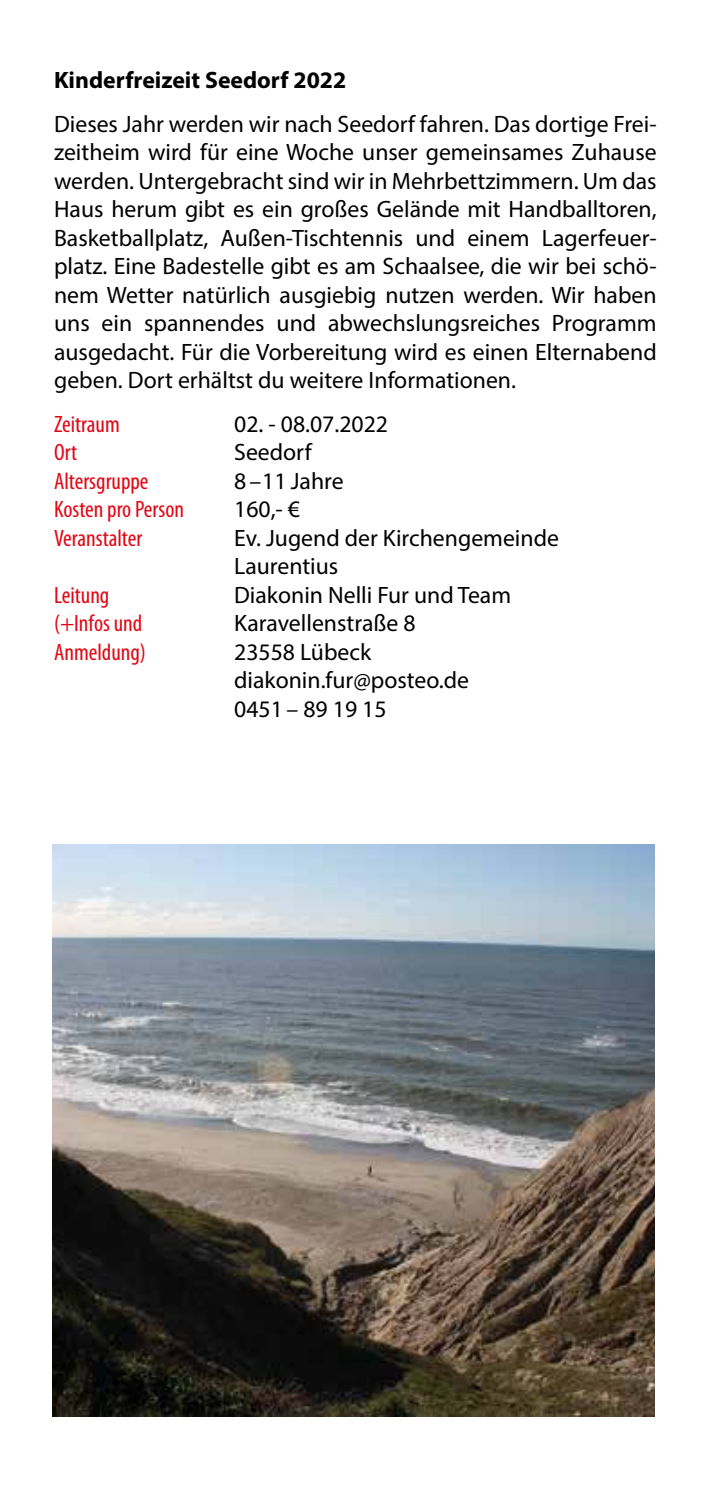
<style>
.page{position:relative;width:709px;height:1489px;background:#fff}
.page>*{position:absolute;margin:0;border:0;box-sizing:border-box;transform-origin:0 0}
.t1{font:23.75px/28.5px "Myriad Pro";color:#000}
.t2{font:condensed 23.75px "Myriad Pro";color:#e30613}
.t3{font:700 23.75px "Myriad Pro";color:#000}
</style>
<div class="page">
<img style="left:52px;top:844px;width:603px;height:571px">
<p class="t3" style="left:54px;top:64px;width:294px">Kinderfreizeit Seedorf 2022</p>
<p class="t1" style="left:54px;top:109px;width:604px;text-align:justify">Dieses Jahr werden wir nach Seedorf fahren. Das dortige Frei&shy;zeitheim wird für eine Woche unser gemeinsames Zuhause werden. Untergebracht sind wir in Mehrbettzimmern. Um das Haus herum gibt es ein großes Gelände mit Handballtoren, Basketballplatz, Außen-Tischtennis und einem Lagerfeuer&shy;platz. Eine Badestelle gibt es am Schaalsee, die wir bei schö&shy;nem Wetter natürlich ausgiebig nutzen werden. Wir haben uns ein spannendes und abwechslungsreiches Programm ausgedacht. Für die Vorbereitung wird es einen Elternabend geben. Dort erhältst du weitere Informationen.</p>
<p class="t2" style="left:54px;top:411px;width:67px">Zeitraum</p>
<p class="t1" style="left:234px;top:409px;width:155px">02. - 08.07.2022</p>
<p class="t2" style="left:54px;top:439px;width:25px">Ort</p>
<p class="t1" style="left:234px;top:437px;width:79px">Seedorf</p>
<p class="t2" style="left:54px;top:468px;width:96px">Altersgruppe</p>
<p class="t1" style="left:234px;top:466px;width:111px">8 –11 Jahre</p>
<p class="t2" style="left:54px;top:496px;width:131px">Kosten pro Person</p>
<p class="t1" style="left:234px;top:494px;width:67px">160,- €</p>
<p class="t2" style="left:54px;top:525px;width:90px">Veranstalter</p>
<p class="t1" style="left:234px;top:523px;width:326px">Ev. Jugend der Kirchengemeinde<br>Laurentius</p>
<p class="t2" style="left:54px;top:582px;width:57px">Leitung</p>
<p class="t1" style="left:234px;top:580px;width:278px">Diakonin Nelli Fur und Team</p>
<p class="t2" style="left:54px;top:610px;width:90px">(+Infos und</p>
<p class="t1" style="left:234px;top:608px;width:183px">Karavellenstraße 8</p>
<p class="t2" style="left:54px;top:639px;width:93px">Anmeldung)</p>
<p class="t1" style="left:234px;top:637px;width:236px">23558 Lübeck diakonin.fur@posteo.de<br>0451 – 89 19 15</p>
</div>
